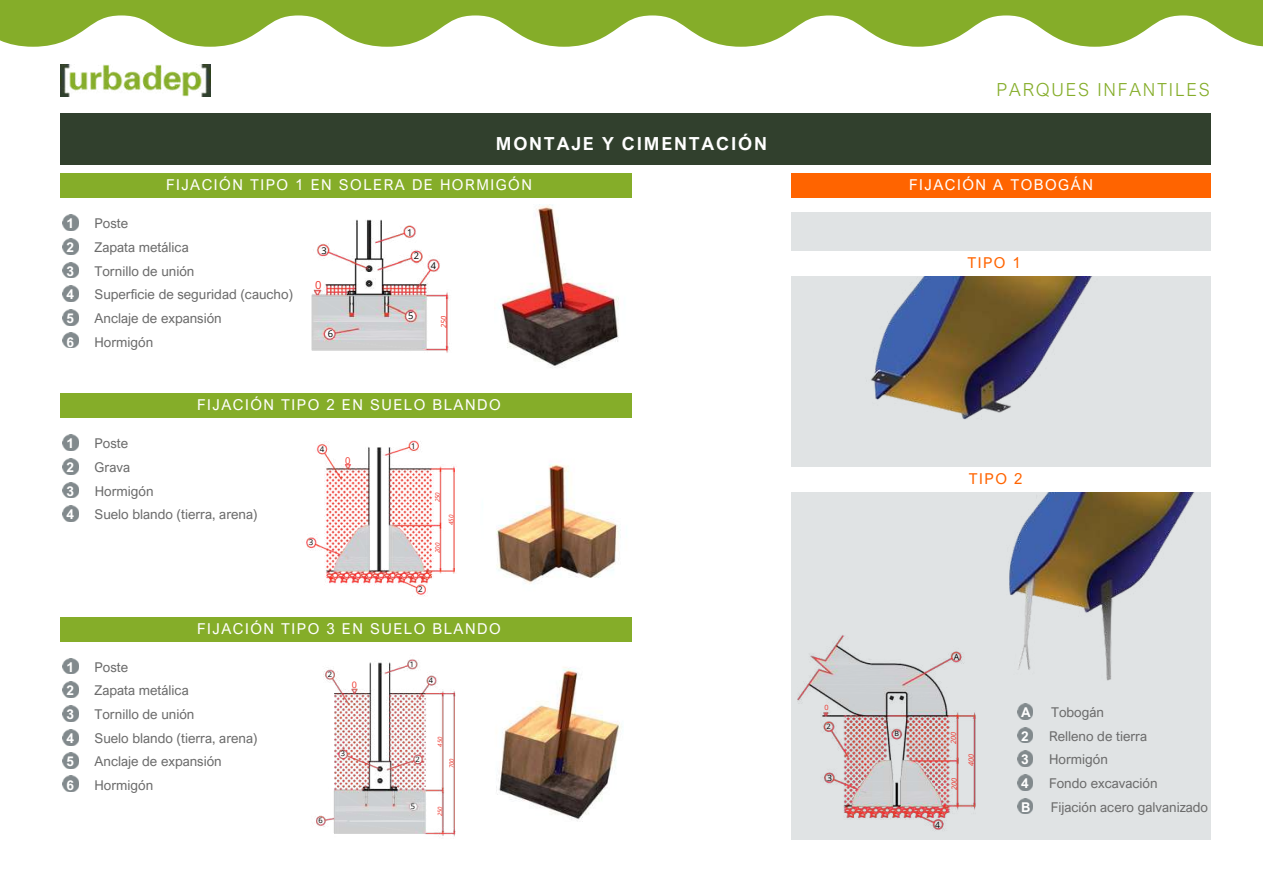
<style>
.page{position:relative;width:1263px;height:894px;background:#fff}
.page>*{position:absolute;margin:0;border:0;box-sizing:border-box;transform-origin:0 0}
.t1{font:700 18px "Arial Nova";letter-spacing:.1em;color:#fff}
.t2{font:300 18px "Arial Nova";letter-spacing:.1em;color:#85ad29}
.t3{font:15px "Arial Nova";letter-spacing:.1em;color:#fff}
.t4{font:15px "Arial Nova";letter-spacing:.1em;color:#ff6400}
.t5{font:13.5px "Arial Nova";color:#6b6b6b}
.t6{font:700 13.5px "Arial Nova";color:#fff}
.t7{font:11.25px "Open Sans";color:#ee342a}
.t8{font:9.45px "Open Sans";color:#ee342a}
.t9{font:9.3px "Open Sans";color:#000}
.t10{font:9px "Open Sans";color:#ee342a}
.t11{font:8.7px "Open Sans";color:#000}
.t12{font:7.95px "Open Sans";color:#000}
.t13{font:7.5px "Open Sans";color:#000}
.t14{font:italic 7.5px "Open Sans";color:#ee342a}
.t15{font:italic 7.2px "Open Sans";letter-spacing:-.005em;color:#ee342a}
.t16{font:7.2px "Open Sans";color:#ee342a}
.t17{font:7.05px "Open Sans";color:#000}
.t18{font:italic 6.3px "Open Sans";letter-spacing:-.005em;color:#ee342a}
.t19{font:italic 6px "Open Sans";letter-spacing:-.005em;color:#ee342a}
</style>
<div class="page">
<div style="left:60px;top:114px;width:1151px;height:51px;background:#31402d"></div>
<img style="left:60px;top:64px;width:150px;height:33px">
<svg style="left:0;top:29px;width:1263px;height:18px"></svg>
<svg style="left:0;top:15px;width:1263px;height:14px;fill:#85ad29"></svg>
<div style="left:0;top:0;width:1263px;height:15px;background:#85ad29"></div>
<img style="left:311px;top:219px;width:139px;height:134px">
<img style="left:306px;top:440px;width:149px;height:156px">
<img style="left:316px;top:659px;width:140px;height:178px">
<div style="left:60px;top:174px;width:571px;height:24px;background:#85ad29"></div>
<img style="left:63px;top:215px;width:15px;height:15px">
<img style="left:63px;top:238px;width:15px;height:16px">
<img style="left:63px;top:262px;width:15px;height:16px">
<img style="left:63px;top:286px;width:15px;height:15px">
<img style="left:63px;top:309px;width:15px;height:16px">
<img style="left:63px;top:332px;width:15px;height:16px">
<img style="left:498px;top:204px;width:121px;height:164px">
<div style="left:60px;top:393px;width:571px;height:25px;background:#85ad29"></div>
<img style="left:63px;top:434px;width:15px;height:16px">
<img style="left:63px;top:458px;width:15px;height:16px">
<img style="left:63px;top:482px;width:15px;height:15px">
<img style="left:63px;top:505px;width:15px;height:16px">
<div style="left:60px;top:617px;width:571px;height:24px;background:#85ad29"></div>
<img style="left:63px;top:658px;width:15px;height:15px">
<img style="left:63px;top:681px;width:15px;height:16px">
<img style="left:63px;top:705px;width:15px;height:16px">
<img style="left:63px;top:729px;width:15px;height:15px">
<img style="left:63px;top:752px;width:15px;height:16px">
<img style="left:63px;top:775px;width:15px;height:16px">
<img style="left:496px;top:667px;width:125px;height:155px">
<img style="left:496px;top:464px;width:125px;height:120px">
<div style="left:791px;top:213px;width:420px;height:626px;background:#e0e3e4"></div>
<img style="left:992px;top:491px;width:211px;height:190px">
<img style="left:866px;top:275px;width:231px;height:145px">
<img style="left:797px;top:635px;width:179px;height:195px">
<div style="left:791px;top:174px;width:420px;height:24px;background:#ff6400"></div>
<div style="left:747px;top:251px;width:494px;height:24px;background:#fff"></div>
<div style="left:749px;top:467px;width:493px;height:24px;background:#fff"></div>
<img style="left:1017px;top:703px;width:16px;height:16px">
<img style="left:1017px;top:727px;width:16px;height:15px">
<img style="left:1017px;top:750px;width:16px;height:16px">
<img style="left:1017px;top:774px;width:16px;height:16px">
<img style="left:1017px;top:798px;width:16px;height:15px">
<h1 class="t1" style="left:496px;top:132px;width:273px">MONTAJE Y CIMENTACIÓN</h1>
<p class="t3" style="left:166px;top:176px;width:367px">FIJACIÓN TIPO 1 EN SOLERA DE HORMIGÓN</p>
<p class="t6" style="left:67px;top:215px;width:9px">1</p>
<p class="t5" style="left:95px;top:215px;width:35px">Poste</p>
<p class="t6" style="left:67px;top:239px;width:9px">2</p>
<p class="t5" style="left:95px;top:239px;width:96px">Zapata metálica</p>
<p class="t6" style="left:67px;top:262px;width:9px">3</p>
<p class="t5" style="left:95px;top:262px;width:101px">Tornillo de unión</p>
<p class="t6" style="left:67px;top:286px;width:9px">4</p>
<p class="t5" style="left:95px;top:286px;width:200px">Superficie de seguridad (caucho)</p>
<p class="t6" style="left:67px;top:310px;width:9px">5</p>
<p class="t5" style="left:95px;top:310px;width:129px">Anclaje de expansión</p>
<p class="t6" style="left:67px;top:333px;width:9px">6</p>
<p class="t5" style="left:95px;top:333px;width:60px">Hormigón</p>
<p class="t9" style="left:321px;top:244px;width:7px">3</p>
<p class="t7" style="left:315px;top:277px;width:8px">0</p>
<p class="t9" style="left:328px;top:326px;width:7px">6</p>
<p class="t9" style="left:407px;top:225px;width:7px">1</p>
<p class="t9" style="left:414px;top:248px;width:7px">2</p>
<p class="t9" style="left:431px;top:259px;width:7px">4</p>
<p class="t9" style="left:408px;top:309px;width:7px">5</p>
<p class="t14" style="left:439px;top:328px;width:14px;rotate:-90deg">250</p>
<p class="t3" style="left:197px;top:395px;width:305px">FIJACIÓN TIPO 2 EN SUELO BLANDO</p>
<p class="t6" style="left:67px;top:435px;width:9px">1</p>
<p class="t5" style="left:95px;top:435px;width:35px">Poste</p>
<p class="t6" style="left:67px;top:458px;width:9px">2</p>
<p class="t5" style="left:95px;top:458px;width:37px">Grava</p>
<p class="t6" style="left:67px;top:482px;width:9px">3</p>
<p class="t5" style="left:95px;top:482px;width:60px">Hormigón</p>
<p class="t6" style="left:67px;top:506px;width:9px">4</p>
<p class="t5" style="left:95px;top:506px;width:165px">Suelo blando (tierra, arena)</p>
<p class="t12" style="left:320px;top:443px;width:6px">4</p>
<p class="t8" style="left:345px;top:453px;width:7px">0</p>
<p class="t12" style="left:309px;top:536px;width:6px">3</p>
<p class="t12" style="left:411px;top:440px;width:6px">1</p>
<p class="t18" style="left:433px;top:502px;width:12px;rotate:-90deg">250</p>
<p class="t18" style="left:433px;top:553px;width:12px;rotate:-90deg">200</p>
<p class="t18" style="left:447px;top:525px;width:12px;rotate:-90deg">450</p>
<p class="t12" style="left:418px;top:583px;width:6px">2</p>
<p class="t3" style="left:197px;top:619px;width:305px">FIJACIÓN TIPO 3 EN SUELO BLANDO</p>
<p class="t6" style="left:67px;top:658px;width:9px">1</p>
<p class="t5" style="left:95px;top:658px;width:35px">Poste</p>
<p class="t6" style="left:67px;top:682px;width:9px">2</p>
<p class="t5" style="left:95px;top:682px;width:96px">Zapata metálica</p>
<p class="t6" style="left:67px;top:705px;width:9px">3</p>
<p class="t5" style="left:95px;top:705px;width:101px">Tornillo de unión</p>
<p class="t6" style="left:67px;top:729px;width:9px">4</p>
<p class="t5" style="left:95px;top:729px;width:165px">Suelo blando (tierra, arena)</p>
<p class="t6" style="left:67px;top:753px;width:9px">5</p>
<p class="t5" style="left:95px;top:753px;width:129px">Anclaje de expansión</p>
<p class="t6" style="left:67px;top:776px;width:9px">6</p>
<p class="t5" style="left:95px;top:776px;width:60px">Hormigón</p>
<p class="t13" style="left:328px;top:669px;width:6px">2</p>
<p class="t10" style="left:352px;top:678px;width:7px">0</p>
<p class="t13" style="left:341px;top:748px;width:6px">3</p>
<p class="t13" style="left:319px;top:814px;width:6px">6</p>
<p class="t13" style="left:410px;top:658px;width:6px">1</p>
<p class="t13" style="left:429px;top:675px;width:6px">4</p>
<p class="t13" style="left:415px;top:753px;width:6px">2</p>
<p class="t13" style="left:411px;top:800px;width:6px">5</p>
<p class="t19" style="left:436px;top:746px;width:11px;rotate:-90deg">450</p>
<p class="t19" style="left:447px;top:767px;width:11px;rotate:-90deg">700</p>
<p class="t19" style="left:436px;top:816px;width:11px;rotate:-90deg">250</p>
<p class="t16" style="left:825px;top:701px;width:6px">0</p>
<p class="t13" style="left:827px;top:721px;width:6px">2</p>
<p class="t11" style="left:827px;top:771px;width:6px">3</p>
<h1 class="t2" style="left:997px;top:78px;width:215px">PARQUES INFANTILES</h1>
<p class="t3" style="left:909px;top:176px;width:185px">FIJACIÓN A TOBOGÁN</p>
<p class="t4" style="left:967px;top:253px;width:55px">TIPO 1</p>
<p class="t4" style="left:969px;top:469px;width:55px">TIPO 2</p>
<p class="t17" style="left:894px;top:728px;width:6px">B</p>
<p class="t11" style="left:954px;top:650px;width:7px">A</p>
<p class="t15" style="left:948px;top:743px;width:13px;rotate:-90deg">200</p>
<p class="t15" style="left:949px;top:790px;width:13px;rotate:-90deg">200</p>
<p class="t15" style="left:966px;top:765px;width:13px;rotate:-90deg">400</p>
<p class="t11" style="left:935px;top:818px;width:6px">4</p>
<p class="t6" style="left:1021px;top:703px;width:11px">A</p>
<p class="t5" style="left:1051px;top:703px;width:54px">Tobogán</p>
<p class="t6" style="left:1021px;top:727px;width:9px">2</p>
<p class="t5" style="left:1049px;top:727px;width:100px">Relleno de tierra</p>
<p class="t6" style="left:1021px;top:750px;width:9px">3</p>
<p class="t5" style="left:1049px;top:750px;width:60px">Hormigón</p>
<p class="t6" style="left:1021px;top:774px;width:9px">4</p>
<p class="t5" style="left:1049px;top:774px;width:110px">Fondo excavación</p>
<p class="t6" style="left:1021px;top:798px;width:11px">B</p>
<p class="t5" style="left:1051px;top:798px;width:159px">Fijación acero galvanizado</p>
</div>
